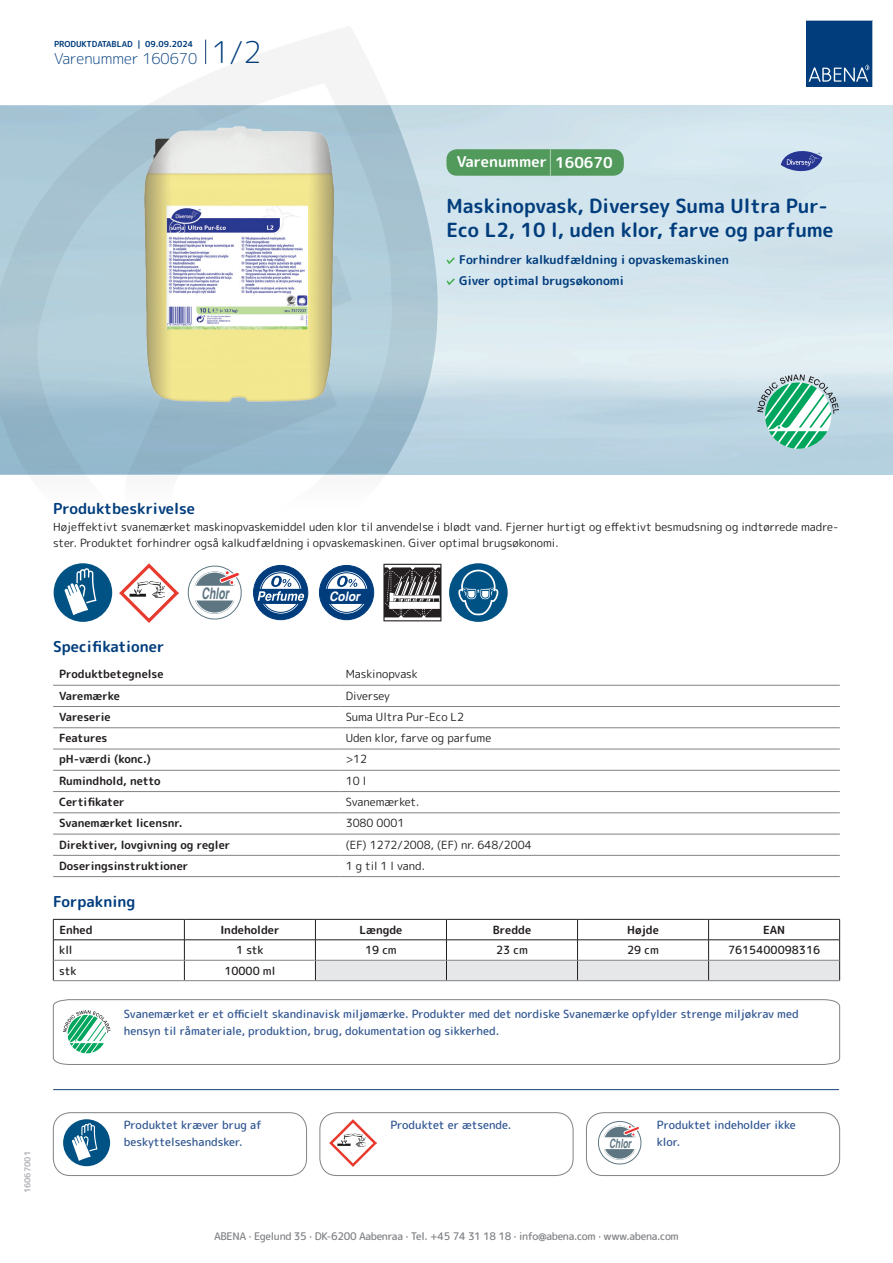
<style>
.page{position:relative;width:893px;height:1263px;background:#fff}
.page>*{position:absolute;margin:0;border:0;box-sizing:border-box;transform-origin:0 0}
.t1{font:700 19.5px/24px "Rounded Mplus 1 c";color:#013d7d}
.t2{font:italic 700 15.9px "Helvetica";color:#5d7682;scale:.66 1}
.t3{font:700 15px "Rounded Mplus 1 c";color:#013d7d}
.t4{font:300 15px "Rounded Mplus 1 c";color:#013d7d}
.t5{font:700 15px "Rounded Mplus 1 c";color:#fff}
.t6{font:italic 700 13.05px "Helvetica";letter-spacing:-.005em;color:#fff;scale:.9 1}
.t7{font:italic 700 12.75px "Helvetica";color:#5d7682;scale:.66 1}
.t8{font:700 12px/21px "Rounded Mplus 1 c";color:#013d7d}
.t9{font:11.25px/16.5px "Rounded Mplus 1 c";color:#231f20}
.t10{font:500 11.25px/16.5px "Rounded Mplus 1 c";color:#305691}
.t11{font:700 11.25px "Rounded Mplus 1 c";color:#231f20}
.t12{font:500 11.25px "Rounded Mplus 1 c";color:#231f20}
.t13{font:500 10.5px "Rounded Mplus 1 c";letter-spacing:-.03em;color:#808285}
.t14{font:700 8.25px "Rounded Mplus 1 c";color:#013d7d}
.t15{font:700 8.25px "Rounded Mplus 1 c";color:#b2b3b7}
.s1{font-size:30px}
.s2{font-size:25.5px}
</style>
<div class="page">
<svg style="left:0;top:26px;width:439px;height:586px"></svg>
<svg style="left:0;top:106px;width:438px;height:368px;background:#a6c4d3"></svg>
<svg style="left:205px;top:40px;width:1px;height:24px"></svg>
<svg style="left:806px;top:20px;width:67px;height:67px;background:#144b86"></svg>
<img style="left:144px;top:127px;width:190px;height:275px">
<div style="left:54px;top:563px;width:58px;height:59px;background:#005285;border-radius:50%"></div>
<svg style="left:65px;top:568px;width:31px;height:47px"></svg>
<img style="left:119px;top:563px;width:59px;height:59px">
<svg style="left:186px;top:564px;width:58px;height:56px"></svg>
<div style="left:254px;top:565px;width:54px;height:55px;background:#013d7d;border-radius:50%"></div>
<div style="left:253px;top:565px;width:55px;height:55px;border:1px solid #013d7d;border-radius:50%"></div>
<svg style="left:259px;top:571px;width:43px;height:43px"></svg>
<div style="left:258px;top:570px;width:45px;height:45px;border:1px solid #013d7d;border-radius:50%"></div>
<div style="left:261px;top:573px;width:40px;height:39px;border:1px solid #013d7d;border-radius:50%"></div>
<svg style="left:255px;top:576px;width:49px;height:28px"></svg>
<div style="left:319px;top:565px;width:55px;height:55px;background:#013d7d;border-radius:50%"></div>
<div style="left:319px;top:565px;width:55px;height:55px;border:1px solid #013d7d;border-radius:50%"></div>
<svg style="left:325px;top:571px;width:43px;height:43px"></svg>
<div style="left:324px;top:570px;width:45px;height:45px;border:1px solid #013d7d;border-radius:50%"></div>
<div style="left:327px;top:573px;width:40px;height:39px;border:1px solid #013d7d;border-radius:50%"></div>
<svg style="left:321px;top:576px;width:49px;height:28px"></svg>
<svg style="left:383px;top:564px;width:58px;height:57px"></svg>
<div style="left:449px;top:563px;width:59px;height:59px;background:#005285;border-radius:50%"></div>
<svg style="left:458px;top:563px;width:40px;height:52px"></svg>
<hr style="left:53px;top:685px;width:287px;height:1px;background:#808285">
<hr style="left:340px;top:685px;width:500px;height:1px;background:#808285">
<hr style="left:53px;top:706px;width:287px;height:1px;background:#808285">
<hr style="left:340px;top:706px;width:500px;height:1px;background:#808285">
<hr style="left:53px;top:727px;width:287px;height:1px;background:#808285">
<hr style="left:340px;top:727px;width:500px;height:1px;background:#808285">
<hr style="left:53px;top:749px;width:287px;height:1px;background:#808285">
<hr style="left:340px;top:749px;width:500px;height:1px;background:#808285">
<hr style="left:53px;top:770px;width:287px;height:1px;background:#808285">
<hr style="left:340px;top:770px;width:500px;height:1px;background:#808285">
<hr style="left:53px;top:791px;width:287px;height:1px;background:#808285">
<hr style="left:340px;top:791px;width:500px;height:1px;background:#808285">
<hr style="left:53px;top:812px;width:287px;height:1px;background:#808285">
<hr style="left:340px;top:812px;width:500px;height:1px;background:#808285">
<hr style="left:53px;top:834px;width:287px;height:1px;background:#808285">
<hr style="left:340px;top:834px;width:500px;height:1px;background:#808285">
<hr style="left:53px;top:855px;width:287px;height:1px;background:#808285">
<hr style="left:340px;top:855px;width:500px;height:1px;background:#808285">
<hr style="left:53px;top:876px;width:287px;height:1px;background:#808285">
<hr style="left:340px;top:876px;width:500px;height:1px;background:#808285">
<hr style="left:53px;top:919px;width:131px;height:1px;background:#231f20">
<hr style="left:184px;top:919px;width:131px;height:1px;background:#231f20">
<hr style="left:53px;top:939px;width:131px;height:1px;background:#231f20">
<hr style="left:184px;top:939px;width:131px;height:1px;background:#231f20">
<svg style="left:53px;top:919px;width:1px;height:61px"></svg>
<svg style="left:184px;top:919px;width:1px;height:61px"></svg>
<svg style="left:315px;top:919px;width:525px;height:61px"></svg>
<hr style="left:54px;top:960px;width:130px;height:1px;background:#808285">
<hr style="left:184px;top:960px;width:131px;height:1px;background:#808285">
<hr style="left:315px;top:960px;width:131px;height:1px;background:#808285">
<hr style="left:446px;top:960px;width:131px;height:1px;background:#808285">
<hr style="left:577px;top:960px;width:132px;height:1px;background:#808285">
<hr style="left:709px;top:960px;width:130px;height:1px;background:#808285">
<hr style="left:53px;top:980px;width:131px;height:1px;background:#808285">
<hr style="left:184px;top:980px;width:131px;height:1px;background:#808285">
<hr style="left:315px;top:980px;width:131px;height:1px;background:#808285">
<hr style="left:446px;top:980px;width:131px;height:1px;background:#808285">
<hr style="left:577px;top:980px;width:132px;height:1px;background:#808285">
<hr style="left:709px;top:980px;width:131px;height:1px;background:#808285">
<svg style="left:53px;top:999px;width:787px;height:66px"></svg>
<hr style="left:54px;top:1089px;width:785px;height:1px;background:#153f74">
<div style="left:63px;top:1119px;width:47px;height:47px;background:#005285;border-radius:50%"></div>
<svg style="left:72px;top:1123px;width:25px;height:38px"></svg>
<div style="left:53px;top:1112px;width:254px;height:64px;border:1px solid #808285;border-radius:17px"></div>
<img style="left:330px;top:1119px;width:47px;height:47px">
<div style="left:320px;top:1112px;width:253px;height:64px;border:1px solid #808285;border-radius:17px"></div>
<svg style="left:598px;top:1121px;width:44px;height:44px"></svg>
<div style="left:586px;top:1112px;width:254px;height:64px;border:1px solid #808285;border-radius:17px"></div>
<svg style="left:757px;top:374px;width:82px;height:75px"></svg>
<svg style="left:446px;top:257px;width:9px;height:7px"></svg>
<svg style="left:446px;top:278px;width:9px;height:7px"></svg>
<div style="left:446px;top:149px;width:178px;height:27px;background:#52995c;border-radius:10px"></div>
<svg style="left:781px;top:151px;width:41px;height:20px"></svg>
<p class="t14" style="left:54px;top:38px;width:141px">PRODUKTDATABLAD | 09.09.2024</p>
<h3 class="t4" style="left:54px;top:48px;width:209px">Varenummer 160670 <span class="s1">1/2</span></h3>
<h3 class="t5" style="left:457px;top:151px;width:157px">Varenummer <span class="s2">|</span> 160670</h3>
<h1 class="t1" style="left:446px;top:194px;width:388px">Maskinopvask, Diversey Suma Ultra Pur-<br>Eco L2, 10 l, uden klor, farve og parfume</h1>
<p class="t8" style="left:459px;top:249px;width:271px">Forhindrer kalkudfældning i opvaskemaskinen<br>Giver optimal brugsøkonomi</p>
<h3 class="t3" style="left:53px;top:498px;width:143px">Produktbeskrivelse</h3>
<p class="t9" style="left:53px;top:518px;width:787px">Højeffektivt svanemærket maskinopvaskemiddel uden klor til anvendelse i blødt vand. Fjerner hurtigt og effektivt besmudsning og indtørrede madre&shy;ster. Produktet forhindrer også kalkudfældning i opvaskemaskinen. Giver optimal brugsøkonomi.</p>
<h2 class="t2" style="left:202px;top:580px;width:43px">Chlor</h2>
<p class="t6" style="left:329px;top:585px;width:36px">Color</p>
<h3 class="t3" style="left:53px;top:635px;width:113px">Specifikationer</h3>
<p class="t11" style="left:59px;top:666px;width:106px">Produktbetegnelse</p>
<p class="t9" style="left:346px;top:666px;width:74px">Maskinopvask</p>
<p class="t11" style="left:59px;top:688px;width:62px">Varemærke</p>
<p class="t9" style="left:346px;top:687px;width:46px">Diversey</p>
<p class="t11" style="left:59px;top:709px;width:53px">Vareserie</p>
<p class="t9" style="left:346px;top:708px;width:120px">Suma Ultra Pur-Eco L2</p>
<p class="t11" style="left:59px;top:730px;width:50px">Features</p>
<p class="t9" style="left:346px;top:730px;width:147px">Uden klor, farve og parfume</p>
<p class="t11" style="left:59px;top:751px;width:93px">pH-værdi (konc.)</p>
<p class="t9" style="left:346px;top:751px;width:23px">&gt;12</p>
<p class="t11" style="left:59px;top:773px;width:103px">Rumindhold, netto</p>
<p class="t9" style="left:346px;top:772px;width:22px">10 l</p>
<p class="t11" style="left:59px;top:794px;width:67px">Certifikater</p>
<p class="t9" style="left:346px;top:794px;width:75px">Svanemærket.</p>
<p class="t11" style="left:59px;top:815px;width:125px">Svanemærket licensnr.</p>
<p class="t9" style="left:346px;top:815px;width:60px">3080 0001</p>
<p class="t11" style="left:59px;top:836px;width:173px">Direktiver, lovgivning og regler</p>
<p class="t9" style="left:346px;top:836px;width:188px">(EF) 1272/2008, (EF) nr. 648/2004</p>
<p class="t11" style="left:59px;top:858px;width:131px">Doseringsinstruktioner</p>
<p class="t9" style="left:346px;top:857px;width:81px">1 g til 1 l vand.</p>
<h3 class="t3" style="left:53px;top:891px;width:84px">Forpakning</h3>
<p class="t11" style="left:59px;top:922px;width:35px">Enhed</p>
<p class="t11" style="left:220px;top:922px;width:61px">Indeholder</p>
<p class="t11" style="left:359px;top:922px;width:44px">Længde</p>
<p class="t11" style="left:493px;top:922px;width:40px">Bredde</p>
<p class="t11" style="left:627px;top:922px;width:33px">Højde</p>
<p class="t11" style="left:763px;top:922px;width:24px">EAN</p>
<p class="t12" style="left:59px;top:942px;width:15px">kll</p>
<p class="t12" style="left:236px;top:942px;width:29px">1 stk</p>
<p class="t12" style="left:365px;top:942px;width:33px">19 cm</p>
<p class="t12" style="left:496px;top:942px;width:33px">23 cm</p>
<p class="t12" style="left:627px;top:942px;width:33px">29 cm</p>
<p class="t12" style="left:728px;top:942px;width:94px">7615400098316</p>
<p class="t12" style="left:59px;top:962px;width:19px">stk</p>
<p class="t12" style="left:224px;top:962px;width:53px">10000 ml</p>
<p class="t10" style="left:124px;top:1006px;width:676px">Svanemærket er et officielt skandinavisk miljømærke. Produkter med det nordiske Svanemærke opfylder strenge miljøkrav med hensyn til råmateriale, produktion, brug, dokumentation og sikkerhed.</p>
<p class="t15" style="left:22px;top:1193px;width:44px;rotate:-90deg">16067001</p>
<p class="t10" style="left:124px;top:1117px;width:139px">Produktet kræver brug af beskyttelseshandsker.</p>
<p class="t10" style="left:390px;top:1117px;width:123px">Produktet er ætsende.</p>
<p class="t10" style="left:657px;top:1117px;width:140px">Produktet indeholder ikke</p>
<p class="t7" style="left:609px;top:1133px;width:35px">Chlor</p>
<p class="t10" style="left:657px;top:1133px;width:25px">klor.</p>
<p class="t13" style="left:214px;top:1229px;width:466px">ABENA · Egelund 35 · DK-6200 Aabenraa · Tel. +45 74 31 18 18 · info@abena.com · www.abena.com</p>
</div>
